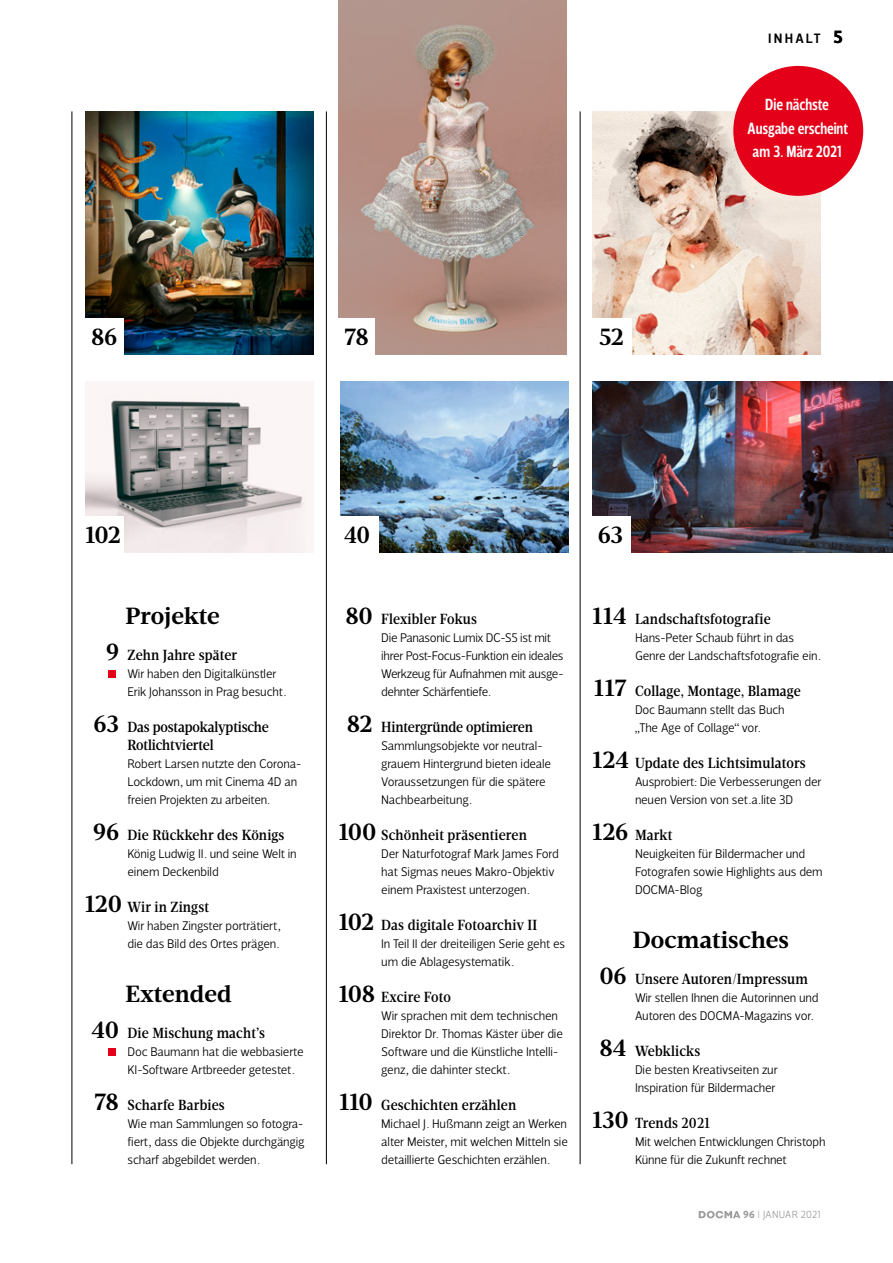
<style>
.page{position:relative;width:893px;height:1263px;background:#fff}
.page>*{position:absolute;margin:0;border:0;box-sizing:border-box;transform-origin:0 0}
.t1{font:700 24px "Velino Text";letter-spacing:.005em;color:#000}
.t2{font:700 24px "Velino Text";letter-spacing:.005em;color:#000;scale:.95 1}
.t3{font:700 18px "Velino Sans";color:#000}
.t4{font:500 16.5px/23.4px "Velino Sans Condensed";letter-spacing:-.01em;color:#fff;text-align:center}
.t5{font:500 15px "Velino Condensed Text";letter-spacing:.01em;color:#000}
.t6{font:500 15px/18px "Velino Condensed Text";letter-spacing:-.01em;color:#000}
.t7{font:500 13.8px "Velino Sans";letter-spacing:.155em;color:#000}
.t8{font:300 12.75px/18px "Velino Sans";letter-spacing:-.015em;color:#000}
.t9{font:300 10.5px "Velino Sans";letter-spacing:.015em;color:#9c9d9d}
.s1{font-family:"Velino Text";font-weight:700;font-size:24px}
.s2{font-weight:700}
</style>
<div class="page">
<img style="left:592px;top:111px;width:229px;height:243px">
<img style="left:339px;top:0;width:228px;height:354px">
<img style="left:340px;top:381px;width:228px;height:172px">
<img style="left:85px;top:111px;width:228px;height:243px">
<img style="left:592px;top:382px;width:301px;height:171px">
<img style="left:85px;top:395px;width:222px;height:158px">
<hr style="left:72px;top:111px;width:1px;height:1053px;background:#000">
<hr style="left:326px;top:111px;width:1px;height:1053px;background:#000">
<hr style="left:580px;top:111px;width:1px;height:1053px;background:#000">
<div style="left:733px;top:66px;width:130px;height:130px;background:#e30018;border-radius:50%"></div>
<div style="left:85px;top:517px;width:38px;height:36px;background:#fff"></div>
<div style="left:592px;top:517px;width:39px;height:36px;background:#fff"></div>
<div style="left:85px;top:318px;width:38px;height:36px;background:#fff"></div>
<div style="left:339px;top:318px;width:36px;height:36px;background:#fff"></div>
<div style="left:340px;top:517px;width:38px;height:36px;background:#fff"></div>
<div style="left:592px;top:318px;width:40px;height:36px;background:#fff"></div>
<div style="left:108px;top:670px;width:8px;height:8px;background:#e30018"></div>
<div style="left:108px;top:1048px;width:8px;height:8px;background:#e30018"></div>
<svg style="left:699px;top:1211px;width:41px;height:7px"></svg>
<p class="t7" style="left:768px;top:30px;width:54px">INHALT</p>
<h2 class="t3" style="left:833px;top:26px;width:11px">5</h2>
<h1 class="t1" style="left:91px;top:323px;width:28px">86</h1>
<h1 class="t1" style="left:345px;top:323px;width:26px">78</h1>
<h1 class="t1" style="left:599px;top:323px;width:26px">52</h1>
<h1 class="t1" style="left:85px;top:521px;width:37px">102</h1>
<h1 class="t1" style="left:598px;top:521px;width:27px">63</h1>
<h1 class="t2" style="left:344px;top:521px;width:29px">40</h1>
<p class="t4" style="left:747px;top:94px;width:102px">Die nächste<br>Ausgabe erscheint am 3. März 2021</p>
<h1 class="t1" style="left:125px;top:602px;width:96px">Projekte</h1>
<p class="t5" style="left:106px;top:646px;width:133px"><span class="s1">9</span> Zehn Jahre später</p>
<p class="t8" style="left:128px;top:665px;width:160px">Wir haben den Digitalkünstler<br>Erik Johansson in Prag besucht.</p>
<p class="t6" style="left:128px;top:718px;width:143px;text-indent:-34px"><span class="s1">63</span> Das postapokalyptische<br>Rotlichtviertel</p>
<p class="t8" style="left:128px;top:755px;width:176px">Robert Larsen nutzte den Corona-<br>Lockdown, um mit Cinema 4D an freien Projekten zu arbeiten.</p>
<p class="t5" style="left:93px;top:826px;width:193px"><span class="s1">96</span> Die Rückkehr des Königs</p>
<p class="t8" style="left:128px;top:845px;width:171px">König Ludwig II. und seine Welt in einem Deckenbild</p>
<p class="t5" style="left:85px;top:898px;width:125px"><span class="s1">120</span> Wir in Zingst</p>
<p class="t8" style="left:128px;top:917px;width:155px">Wir haben Zingster porträtiert, die das Bild des Ortes prägen.</p>
<h1 class="t1" style="left:125px;top:980px;width:108px">Extended</h1>
<p class="t5" style="left:92px;top:1024px;width:175px"><span class="s1">40</span> Die Mischung macht’s</p>
<p class="t8" style="left:128px;top:1043px;width:178px">Doc Baumann hat die webbasierte<br>KI-Software Artbreeder getestet.</p>
<p class="t5" style="left:95px;top:1096px;width:132px"><span class="s1">78</span> Scharfe Barbies</p>
<p class="t8" style="left:128px;top:1115px;width:178px;text-align:justify">Wie man Sammlungen so fotogra&shy;fiert, dass die Objekte durchgängig scharf abgebildet werden.</p>
<p class="t5" style="left:345px;top:610px;width:133px"><span class="s1">80</span> Flexibler Fokus</p>
<p class="t8" style="left:381px;top:629px;width:184px">Die Panasonic Lumix DC-S5 ist mit ihrer Post-Focus-Funktion ein ideales Werkzeug für Aufnahmen mit ausge&shy;dehnter Schärfentiefe.</p>
<p class="t6" style="left:347px;top:718px;width:188px"><span class="s1">82</span> Hintergründe optimieren</p>
<p class="t8" style="left:381px;top:737px;width:171px">Sammlungsobjekte vor neutral&shy;grauem Hintergrund bieten ideale<br>Voraussetzungen für die spätere<br>Nachbearbeitung.</p>
<p class="t5" style="left:339px;top:826px;width:190px"><span class="s1">100</span> Schönheit präsentieren</p>
<p class="t8" style="left:381px;top:845px;width:179px">Der Naturfotograf Mark James Ford hat Sigmas neues Makro-Objektiv einem Praxistest unterzogen.</p>
<p class="t5" style="left:339px;top:916px;width:200px"><span class="s1">102</span> Das digitale Fotoarchiv II</p>
<p class="t8" style="left:381px;top:935px;width:185px">In Teil II der dreiteiligen Serie geht es um die Ablagesystematik.</p>
<p class="t5" style="left:339px;top:988px;width:114px"><span class="s1">108</span> Excire Foto</p>
<p class="t8" style="left:381px;top:1007px;width:183px">Wir sprachen mit dem technischen Direktor Dr. Thomas Käster über die Software und die Künstliche Intelli&shy;genz, die dahinter steckt.</p>
<p class="t5" style="left:340px;top:1096px;width:178px"><span class="s1">110</span> Geschichten erzählen</p>
<p class="t8" style="left:381px;top:1115px;width:188px;text-align:justify">Michael J. Hußmann zeigt an Werken alter Meister, mit welchen Mitteln sie detaillierte Geschichten erzählen.</p>
<p class="t5" style="left:592px;top:610px;width:180px"><span class="s1">114</span> Landschaftsfotografie</p>
<p class="t8" style="left:635px;top:629px;width:187px">Hans-Peter Schaub führt in das<br>Genre der Landschaftsfotografie ein.</p>
<p class="t5" style="left:594px;top:682px;width:208px"><span class="s1">117</span> Collage, Montage, Blamage</p>
<p class="t8" style="left:635px;top:701px;width:151px">Doc Baumann stellt das Buch „The Age of Collage“ vor.</p>
<p class="t5" style="left:592px;top:754px;width:215px"><span class="s1">124</span> Update des Lichtsimulators</p>
<p class="t8" style="left:635px;top:773px;width:188px">Ausprobiert: Die Verbesserungen der neuen Version von set.a.lite 3D</p>
<p class="t5" style="left:592px;top:826px;width:81px"><span class="s1">126</span> Markt</p>
<p class="t8" style="left:635px;top:845px;width:189px">Neuigkeiten für Bildermacher und<br>Fotografen sowie Highlights aus dem<br>DOCMA-Blog</p>
<h1 class="t1" style="left:633px;top:926px;width:158px">Docmatisches</h1>
<p class="t5" style="left:599px;top:970px;width:210px"><span class="s1">06</span> Unsere Autoren/Impressum</p>
<p class="t8" style="left:635px;top:989px;width:185px">Wir stellen Ihnen die Autorinnen und<br>Autoren des DOCMA-Magazins vor.</p>
<p class="t5" style="left:599px;top:1042px;width:102px"><span class="s1">84</span> Webklicks</p>
<p class="t8" style="left:635px;top:1061px;width:144px">Die besten Kreativseiten zur<br>Inspiration für Bildermacher</p>
<p class="t5" style="left:592px;top:1114px;width:119px"><span class="s1">130</span> Trends 2021</p>
<p class="t8" style="left:635px;top:1133px;width:192px">Mit welchen Entwicklungen Christoph<br>Künne für die Zukunft rechnet</p>
<p class="t9" style="left:743px;top:1209px;width:79px"><span class="s2">96</span> | JANUAR 2021</p>
</div>
